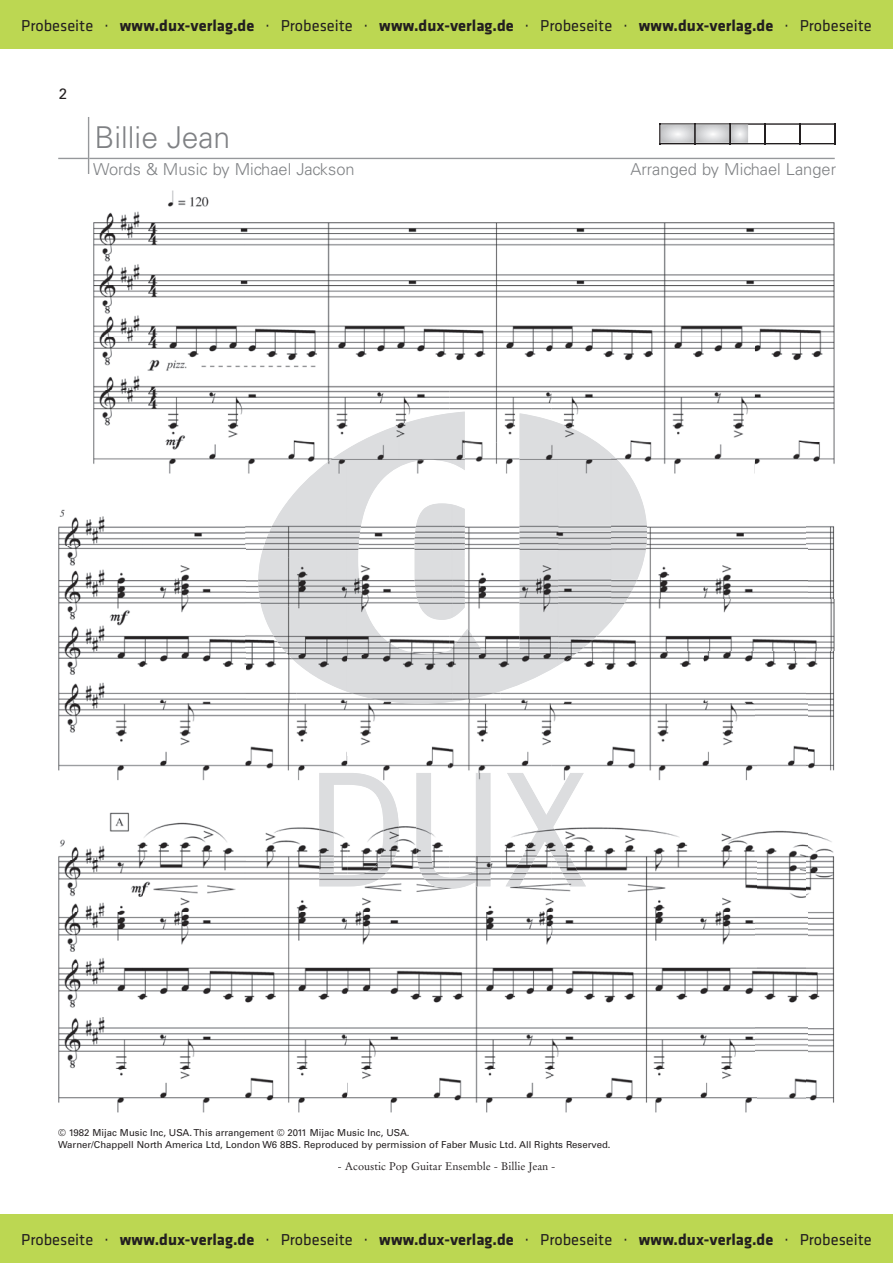
<style>
.page{position:relative;width:893px;height:1263px;background:#fff}
.page>*{position:absolute;margin:0;border:0;box-sizing:border-box;transform-origin:0 0}
.t1{font:300 30.15px "Univers";color:#7f8184}
.t2{font:300 16.5px "Univers";color:#7f8184}
.t3{font:700 16.35px "Klavika";color:#231f20}
.t4{font:15px "Univers";color:#231f20}
.t5{font:10.95px "Stempel Garamond";color:#231f20}
.t6{font:9.6px/11.6px "Univers";color:#231f20}
.s1{font-weight:400}
</style>
<div class="page">
<div style="left:0;top:0;width:893px;height:49px;background:#bcd752"></div>
<div style="left:0;top:1214px;width:893px;height:49px;background:#bcd752"></div>
<img style="left:93px;top:190px;width:742px;height:252px">
<img style="left:93px;top:442px;width:427px;height:32px">
<img style="left:628px;top:442px;width:207px;height:32px">
<img style="left:58px;top:509px;width:187px;height:195px">
<img style="left:245px;top:526px;width:16px;height:73px">
<img style="left:644px;top:508px;width:163px;height:38px">
<img style="left:807px;top:526px;width:28px;height:73px">
<img style="left:652px;top:547px;width:155px;height:52px">
<img style="left:245px;top:602px;width:51px;height:102px">
<img style="left:611px;top:599px;width:224px;height:52px">
<img style="left:296px;top:692px;width:51px;height:12px">
<img style="left:453px;top:651px;width:354px;height:53px">
<img style="left:807px;top:651px;width:28px;height:452px">
<img style="left:58px;top:704px;width:749px;height:409px">
<img style="left:330px;top:425px;width:70px;height:35px">
<img style="left:400px;top:412px;width:65px;height:48px">
<img style="left:520px;top:413px;width:91px;height:47px">
<img style="left:611px;top:454px;width:33px;height:55px">
<img style="left:282px;top:460px;width:276px;height:49px">
<img style="left:558px;top:460px;width:53px;height:195px">
<img style="left:261px;top:509px;width:297px;height:48px">
<img style="left:611px;top:509px;width:41px;height:97px">
<img style="left:257px;top:557px;width:301px;height:49px">
<img style="left:261px;top:606px;width:297px;height:49px">
<img style="left:611px;top:606px;width:11px;height:15px">
<img style="left:288px;top:655px;width:59px;height:37px">
<img style="left:347px;top:655px;width:106px;height:49px">
<img style="left:453px;top:655px;width:105px;height:47px">
<img style="left:558px;top:655px;width:16px;height:10px">
<img style="left:319px;top:773px;width:80px;height:76px">
<img style="left:319px;top:848px;width:78px;height:38px">
<img style="left:507px;top:773px;width:77px;height:75px">
<img style="left:505px;top:848px;width:81px;height:38px">
<img style="left:416px;top:773px;width:74px;height:116px">
<svg style="left:659px;top:123px;width:177px;height:21px"></svg>
<hr style="left:89px;top:158px;width:746px;height:1px;background:#96989b">
<hr style="left:58px;top:158px;width:30px;height:1px;background:#96989b">
<svg style="left:88px;top:117px;width:316px;height:57px"></svg>
<p class="t3" style="left:21px;top:16px;width:852px"><span class="s1">Probeseite ·</span> www.dux-verlag.de <span class="s1">· Probeseite ·</span> www.dux-verlag.de <span class="s1">· Probeseite ·</span> www.dux-verlag.de <span class="s1">· Probeseite</span></p>
<p class="t4" style="left:59px;top:84px;width:10px">2</p>
<h1 class="t1" style="left:94px;top:119px;width:137px">Billie Jean</h1>
<p class="t2" style="left:93px;top:160px;width:263px">Words &amp; Music by Michael Jackson</p>
<p class="t2" style="left:631px;top:159px;width:207px">Arranged by Michael Langer</p>
<p class="t6" style="left:58px;top:1127px;width:554px">© 1982 Mijac Music Inc, USA. This arrangement © 2011 Mijac Music Inc, USA.<br>Warner/Chappell North America Ltd, London W6 8BS. Reproduced by permission of Faber Music Ltd. All Rights Reserved.</p>
<p class="t5" style="left:337px;top:1159px;width:220px">- Acoustic Pop Guitar Ensemble - Billie Jean -</p>
<p class="t3" style="left:21px;top:1230px;width:852px"><span class="s1">Probeseite ·</span> www.dux-verlag.de <span class="s1">· Probeseite ·</span> www.dux-verlag.de <span class="s1">· Probeseite ·</span> www.dux-verlag.de <span class="s1">· Probeseite</span></p>
</div>
